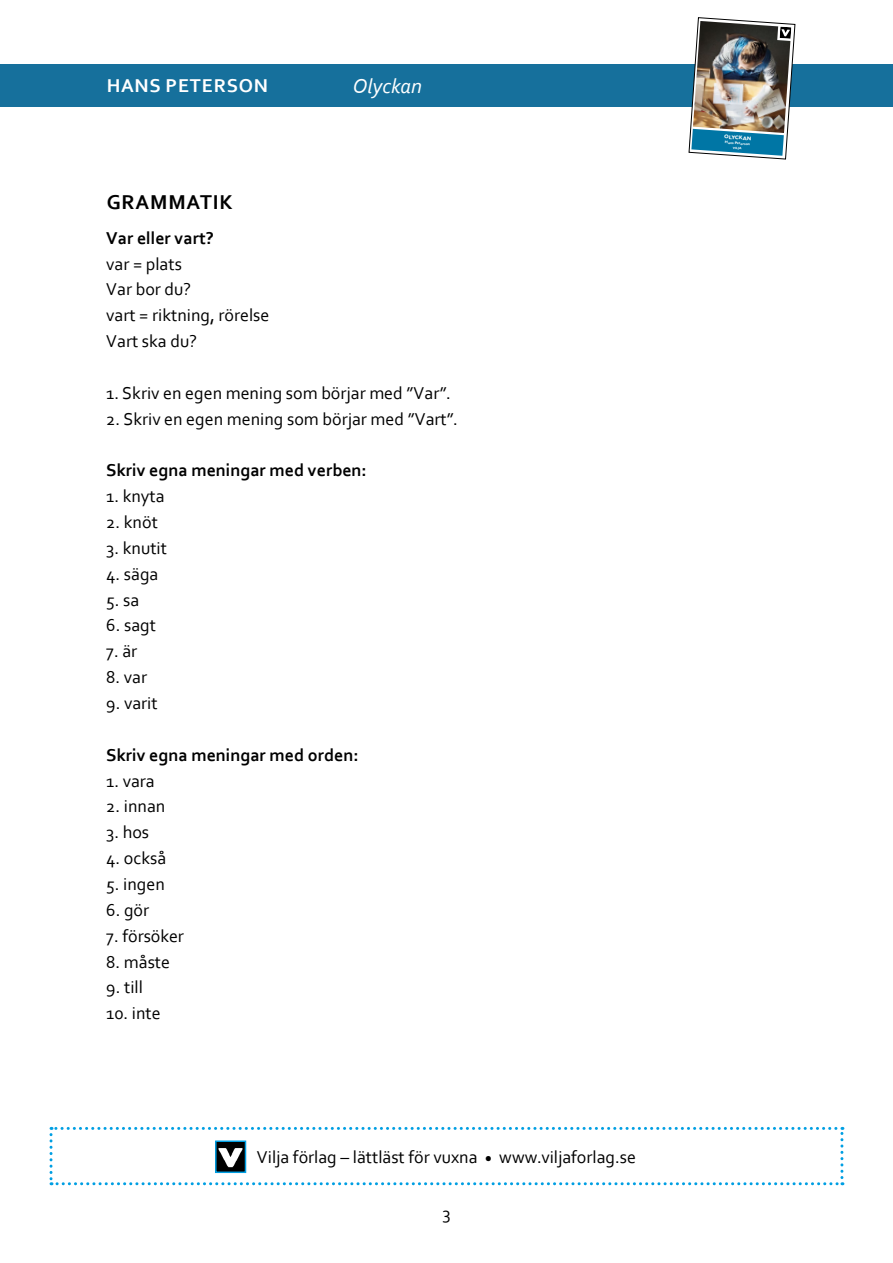
<style>
.page{position:relative;width:893px;height:1263px;background:#fff}
.page>*{position:absolute;margin:0;border:0;box-sizing:border-box;transform-origin:0 0}
.t1{font:700 21px "Corbel";letter-spacing:.04em;color:#000}
.t2{font:italic 21px "Corbel";color:#fff}
.t3{font:700 19.5px "Corbel";letter-spacing:.04em;color:#fff}
.t4{font:18px/25.8px "Corbel";color:#000}
.t5{font:700 18px "Corbel";color:#000}
.t6{font:700 5.25px "Gill Sans";color:#fff}
.t7{font:700 3.6px "Gill Sans";color:#fff}
.t8{font:700 3.15px "Gill Sans";color:#fff}
</style>
<div class="page">
<svg style="left:50px;top:1127px;width:793px;height:58px"></svg>
<img style="left:218px;top:1143px;width:25px;height:27px">
<div style="left:215px;top:1140px;width:31px;height:33px;border:2px solid #009fe3"></div>
<div style="left:0;top:64px;width:893px;height:42px;background:#16709c"></div>
<img style="left:689px;top:17px;width:106px;height:142px">
<p class="t3" style="left:107px;top:74px;width:163px">HANS PETERSON</p>
<p class="t2" style="left:353px;top:73px;width:71px">Olyckan</p>
<p class="t1" style="left:107px;top:189px;width:128px">GRAMMATIK</p>
<p class="t5" style="left:106px;top:227px;width:109px">Var eller vart?</p>
<p class="t4" style="left:106px;top:250px;width:165px">var = plats<br>Var bor du?<br>vart = riktning, rörelse<br>Vart ska du?</p>
<p class="t4" style="left:106px;top:379px;width:346px">1. Skriv en egen mening som börjar med ”Var”.</p>
<p class="t4" style="left:106px;top:405px;width:353px">2. Skriv en egen mening som börjar med ”Vart”.</p>
<p class="t5" style="left:106px;top:459px;width:262px">Skriv egna meningar med verben:</p>
<p class="t4" style="left:106px;top:483px;width:60px">1. knyta</p>
<p class="t4" style="left:106px;top:509px;width:53px">2. knöt</p>
<p class="t4" style="left:106px;top:535px;width:62px">3. knutit</p>
<p class="t4" style="left:106px;top:560px;width:54px">4. säga</p>
<p class="t4" style="left:106px;top:586px;width:35px">5. sa</p>
<p class="t4" style="left:106px;top:612px;width:51px">6. sagt</p>
<p class="t4" style="left:106px;top:638px;width:32px">7. är</p>
<p class="t4" style="left:106px;top:664px;width:42px">8. var</p>
<p class="t4" style="left:106px;top:690px;width:53px">9. varit</p>
<p class="t5" style="left:106px;top:744px;width:254px">Skriv egna meningar med orden:</p>
<p class="t4" style="left:106px;top:767px;width:50px">1. vara</p>
<p class="t4" style="left:106px;top:793px;width:61px">2. innan</p>
<p class="t4" style="left:106px;top:819px;width:44px">3. hos</p>
<p class="t4" style="left:106px;top:845px;width:61px">4. också</p>
<p class="t4" style="left:106px;top:871px;width:60px">5. ingen</p>
<p class="t4" style="left:106px;top:896px;width:44px">6. gör</p>
<p class="t4" style="left:106px;top:922px;width:79px">7. försöker</p>
<p class="t4" style="left:106px;top:948px;width:65px">8. måste</p>
<p class="t4" style="left:106px;top:974px;width:38px">9. till</p>
<p class="t4" style="left:106px;top:1000px;width:56px">10. inte</p>
<p class="t4" style="left:257px;top:1143px;width:381px">Vilja förlag – lättläst för vuxna <sub>•</sub> www.viljaforlag.se</p>
<p class="t4" style="left:442px;top:1199px;width:10px">3</p>
<p class="t6" style="left:725px;top:133px;width:29px;rotate:4deg">OLYCKAN</p>
<p class="t7" style="left:725px;top:140px;width:27px;rotate:4deg">Hans Peterson</p>
<p class="t8" style="left:733px;top:146px;width:10px;rotate:4deg">VILJA</p>
</div>
